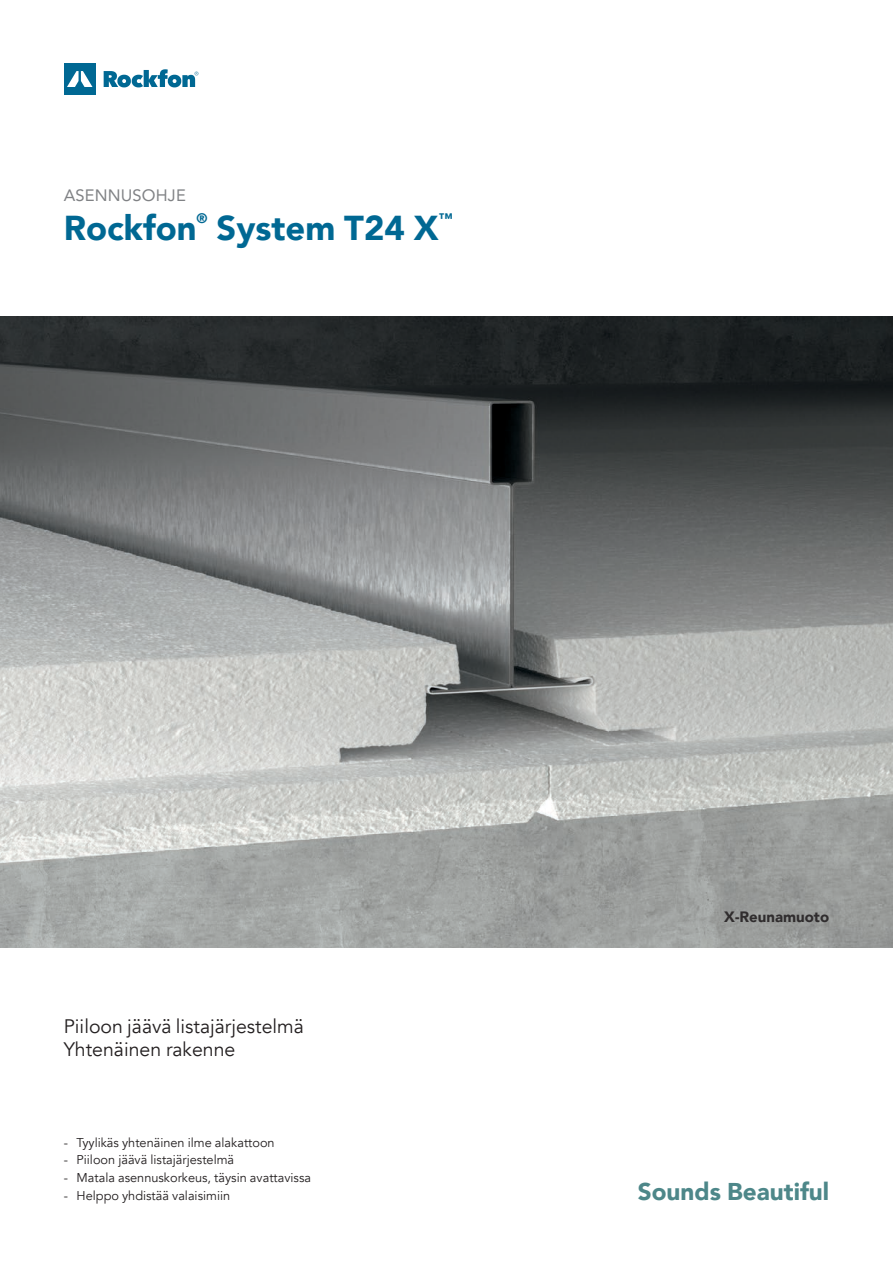
<style>
.page{position:relative;width:893px;height:1263px;background:#fff}
.page>*{position:absolute;margin:0;border:0;box-sizing:border-box;transform-origin:0 0}
.t1{font:900 34.5px "Avenir";color:#006893}
.t2{font:900 24.3px "Avenir";color:#4d8789}
.t3{font:19.5px/23.4px "Avenir";color:#231f20}
.t4{font:16.5px "Avenir";letter-spacing:.01em;color:#808285}
.t5{font:900 15px "Avenir";color:#302d2e}
.t6{font:900 13.8px "Avenir";color:#006893}
.t7{font:12.75px "Avenir";color:#231f20}
</style>
<div class="page">
<svg style="left:104px;top:69px;width:94px;height:18px"></svg>
<div style="left:64px;top:63px;width:32px;height:32px;background:#006893"></div>
<svg style="left:67px;top:71px;width:25px;height:16px"></svg>
<img style="left:0;top:316px;width:893px;height:631px">
<p class="t4" style="left:64px;top:182px;width:124px">ASENNUSOHJE</p>
<h1 class="t1" style="left:64px;top:199px;width:134px">Rockfon</h1>
<p class="t6" style="left:197px;top:207px;width:13px">®</p>
<h1 class="t1" style="left:217px;top:199px;width:224px">System T24 X</h1>
<p class="t6" style="left:439px;top:207px;width:15px">™</p>
<h3 class="t3" style="left:64px;top:1014px;width:242px">Piiloon jäävä listajärjestelmä<br>Yhtenäinen rakenne</h3>
<p class="t7" style="left:64px;top:1134px;width:212px">- Tyylikäs yhtenäinen ilme alakattoon</p>
<p class="t7" style="left:64px;top:1152px;width:172px">- Piiloon jäävä listajärjestelmä</p>
<p class="t7" style="left:64px;top:1170px;width:249px">- Matala asennuskorkeus, täysin avattavissa</p>
<p class="t7" style="left:64px;top:1188px;width:168px">- Helppo yhdistää valaisimiin</p>
<p class="t5" style="left:724px;top:904px;width:106px">X-Reunamuoto</p>
<h2 class="t2" style="left:638px;top:1170px;width:193px">Sounds Beautiful</h2>
</div>
